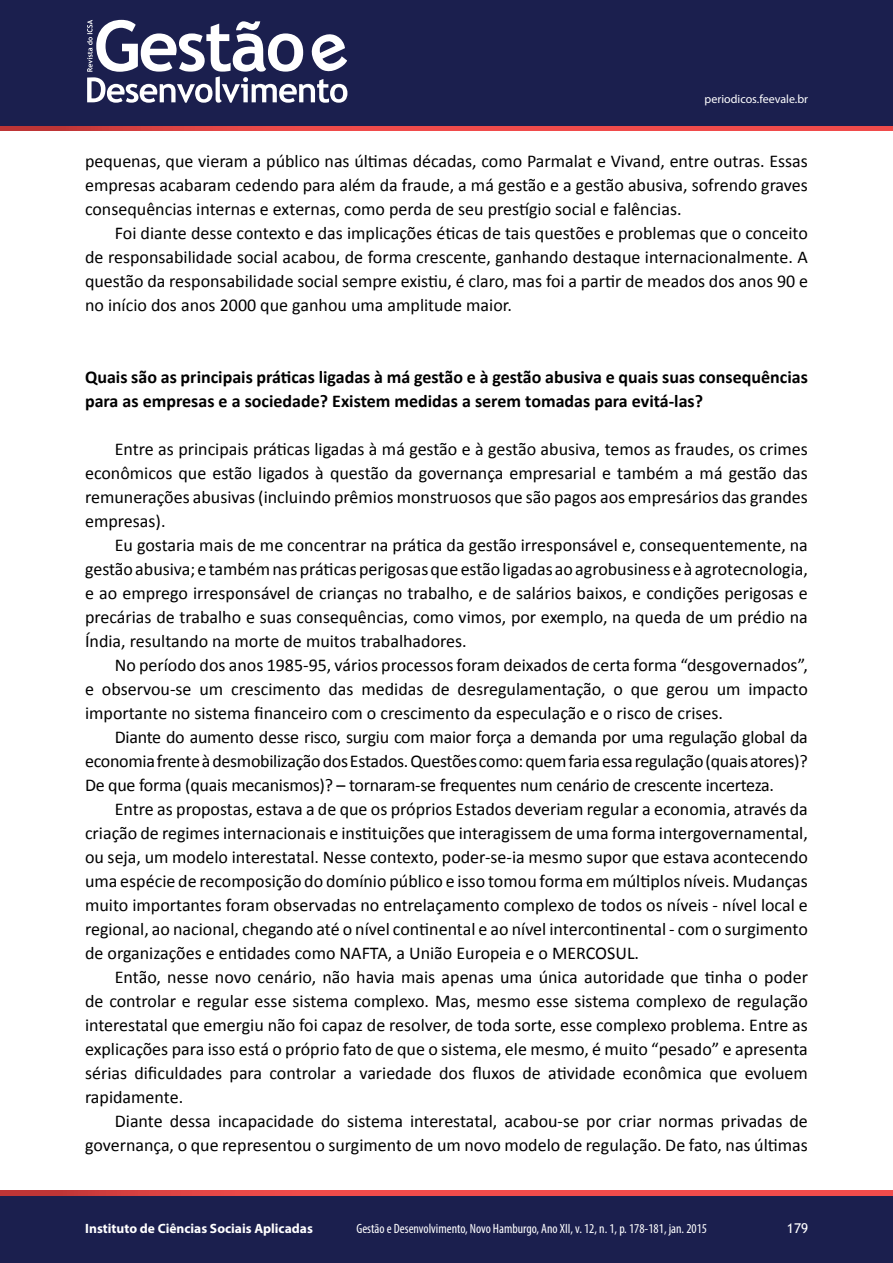
<style>
.page{position:relative;width:893px;height:1263px;background:#fff}
.page>*{position:absolute;margin:0;border:0;box-sizing:border-box;transform-origin:0 0}
.t1{font:18px/24px "Calibri";color:#000;text-align:justify}
.t2{font:700 18px/24px "Calibri";color:#000}
.t3{font:condensed 13.5px "Myriad Pro";color:#fff}
.t4{font:700 13.5px "Myriad Pro";color:#fff}
.t5{font:13.5px "Trebuchet MS";color:#fff}
.t6{font:12px "Myriad Pro";color:#fff}
</style>
<div class="page">
<div style="left:0;top:0;width:893px;height:126px;background:#1b1f4e"></div>
<svg style="left:87px;top:20px;width:260px;height:83px"></svg>
<div style="left:0;top:1193px;width:893px;height:70px;background:#1b1f4e"></div>
<svg style="left:0;top:1190px;width:893px;height:5px;background:#e74747"></svg>
<svg style="left:0;top:126px;width:893px;height:5px;background:#e64747"></svg>
<p class="t6" style="left:705px;top:91px;width:105px">periodicos.feevale.br</p>
<p class="t1" style="left:85px;top:149px;width:724px">pequenas, que vieram a público nas últimas décadas, como Parmalat e Vivand, entre outras. Essas empresas acabaram cedendo para além da fraude, a má gestão e a gestão abusiva, sofrendo graves consequências internas e externas, como perda de seu prestígio social e falências.</p>
<p class="t1" style="left:85px;top:221px;width:724px;text-indent:30px">Foi diante desse contexto e das implicações éticas de tais questões e problemas que o conceito de responsabilidade social acabou, de forma crescente, ganhando destaque internacionalmente. A questão da responsabilidade social sempre existiu, é claro, mas foi a partir de meados dos anos 90 e no início dos anos 2000 que ganhou uma amplitude maior.</p>
<p class="t2" style="left:85px;top:365px;width:724px">Quais são as principais práticas ligadas à má gestão e à gestão abusiva e quais suas consequências para as empresas e a sociedade? Existem medidas a serem tomadas para evitá-las?</p>
<p class="t1" style="left:85px;top:437px;width:724px;text-indent:30px">Entre as principais práticas ligadas à má gestão e à gestão abusiva, temos as fraudes, os crimes econômicos que estão ligados à questão da governança empresarial e também a má gestão das remunerações abusivas (incluindo prêmios monstruosos que são pagos aos empresários das grandes empresas).</p>
<p class="t1" style="left:85px;top:533px;width:724px;text-indent:30px">Eu gostaria mais de me concentrar na prática da gestão irresponsável e, consequentemente, na gestão abusiva; e também nas práticas perigosas que estão ligadas ao agrobusiness e à agrotecnologia, e ao emprego irresponsável de crianças no trabalho, e de salários baixos, e condições perigosas e precárias de trabalho e suas consequências, como vimos, por exemplo, na queda de um prédio na Índia, resultando na morte de muitos trabalhadores.</p>
<p class="t1" style="left:85px;top:653px;width:724px;text-indent:30px">No período dos anos 1985-95, vários processos foram deixados de certa forma “desgovernados”, e observou-se um crescimento das medidas de desregulamentação, o que gerou um impacto importante no sistema financeiro com o crescimento da especulação e o risco de crises.</p>
<p class="t1" style="left:85px;top:725px;width:724px;text-indent:30px">Diante do aumento desse risco, surgiu com maior força a demanda por uma regulação global da economia frente à desmobilização dos Estados. Questões como: quem faria essa regulação (quais atores)?<br>De que forma (quais mecanismos)? – tornaram-se frequentes num cenário de crescente incerteza.</p>
<p class="t1" style="left:85px;top:797px;width:724px;text-indent:30px">Entre as propostas, estava a de que os próprios Estados deveriam regular a economia, através da criação de regimes internacionais e instituições que interagissem de uma forma intergovernamental, ou seja, um modelo interestatal. Nesse contexto, poder-se-ia mesmo supor que estava acontecendo uma espécie de recomposição do domínio público e isso tomou forma em múltiplos níveis. Mudanças muito importantes foram observadas no entrelaçamento complexo de todos os níveis - nível local e regional, ao nacional, chegando até o nível continental e ao nível intercontinental - com o surgimento de organizações e entidades como NAFTA, a União Europeia e o MERCOSUL.</p>
<p class="t1" style="left:85px;top:964px;width:724px;text-indent:30px">Então, nesse novo cenário, não havia mais apenas uma única autoridade que tinha o poder de controlar e regular esse sistema complexo. Mas, mesmo esse sistema complexo de regulação interestatal que emergiu não foi capaz de resolver, de toda sorte, esse complexo problema. Entre as explicações para isso está o próprio fato de que o sistema, ele mesmo, é muito “pesado” e apresenta sérias dificuldades para controlar a variedade dos fluxos de atividade econômica que evoluem rapidamente.</p>
<p class="t1" style="left:85px;top:1108px;width:724px;text-align:right">Diante dessa incapacidade do sistema interestatal, acabou-se por criar normas privadas de governança, o que representou o surgimento de um novo modelo de regulação. De fato, nas últimas</p>
<p class="t4" style="left:85px;top:1220px;width:229px">Instituto de Ciências Sociais Aplicadas</p>
<p class="t3" style="left:356px;top:1220px;width:352px">Gestão e Desenvolvimento, Novo Hamburgo, Ano XII, v. 12, n. 1, p. 178-181, jan. 2015</p>
<p class="t5" style="left:787px;top:1220px;width:23px">179</p>
</div>
